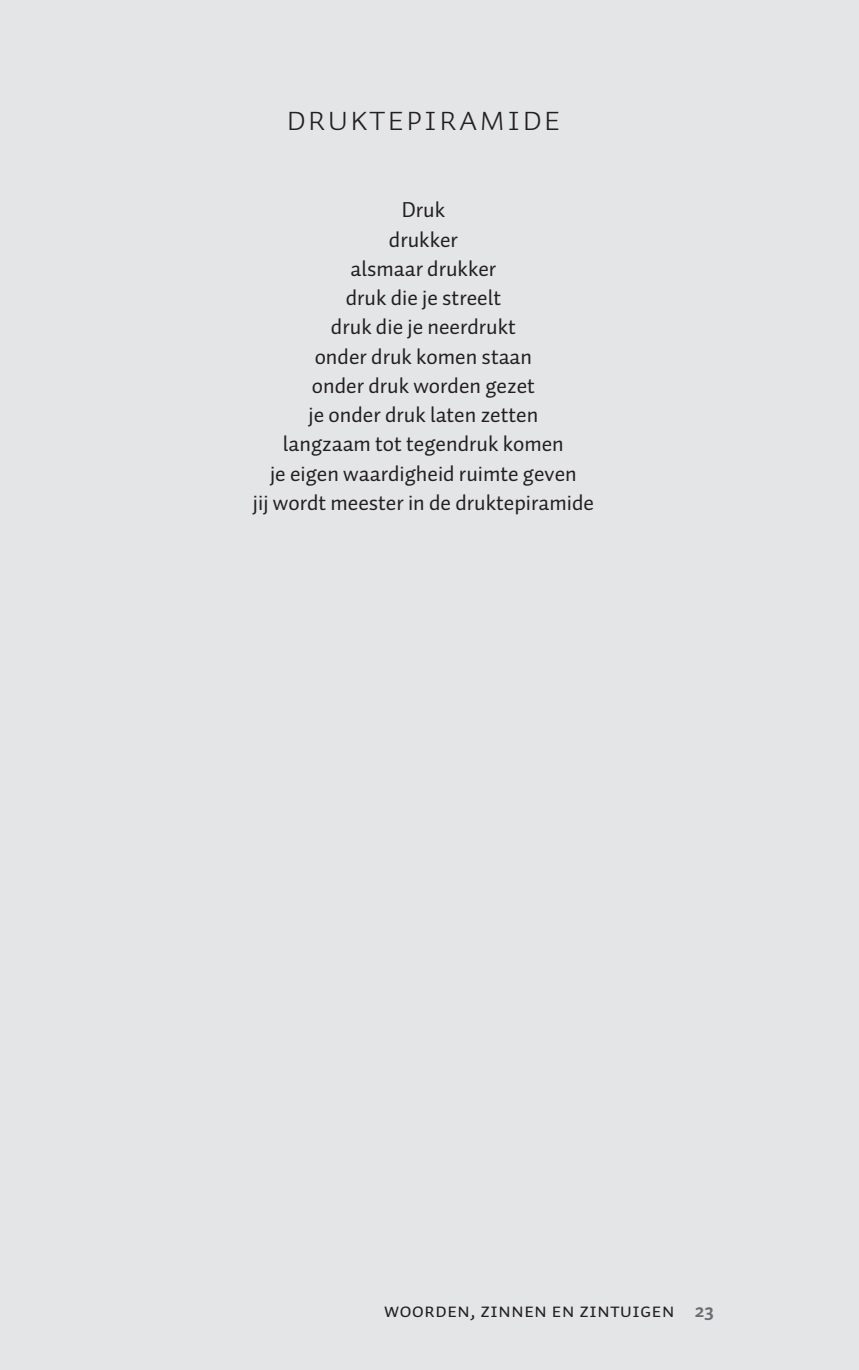
<style>
.page{position:relative;width:859px;height:1370px;background:#e4e5e7}
.page>*{position:absolute;margin:0;border:0;box-sizing:border-box;transform-origin:0 0}
.t1{font:36px "Auto 1 Light Sm Cp";letter-spacing:.02em;color:#231f20}
.t2{font:22.05px/29.2px "Auto 1";color:#231f20;text-align:center}
.t3{font:20.25px "Auto 1 Regular Sm Cp";color:#231f20}
.s1{font-family:"Auto 1";font-weight:700;color:#6c6d70}
</style>
<div class="page">
<h1 class="t1" style="left:286px;top:103px;width:277px">Druktepiramide</h1>
<p class="t2" style="left:253px;top:195px;width:343px">Druk<br>drukker<br>alsmaar drukker<br>druk die je streelt<br>druk die je neerdrukt<br>onder druk komen staan<br>onder druk worden gezet<br>je onder druk laten zetten<br>langzaam tot tegendruk komen<br>je eigen waardigheid ruimte geven<br>jij wordt meester in de druktepiramide</p>
<p class="t3" style="left:384px;top:1301px;width:331px">woorden, zinnen en zintuigen <span class="s1">23</span></p>
</div>
